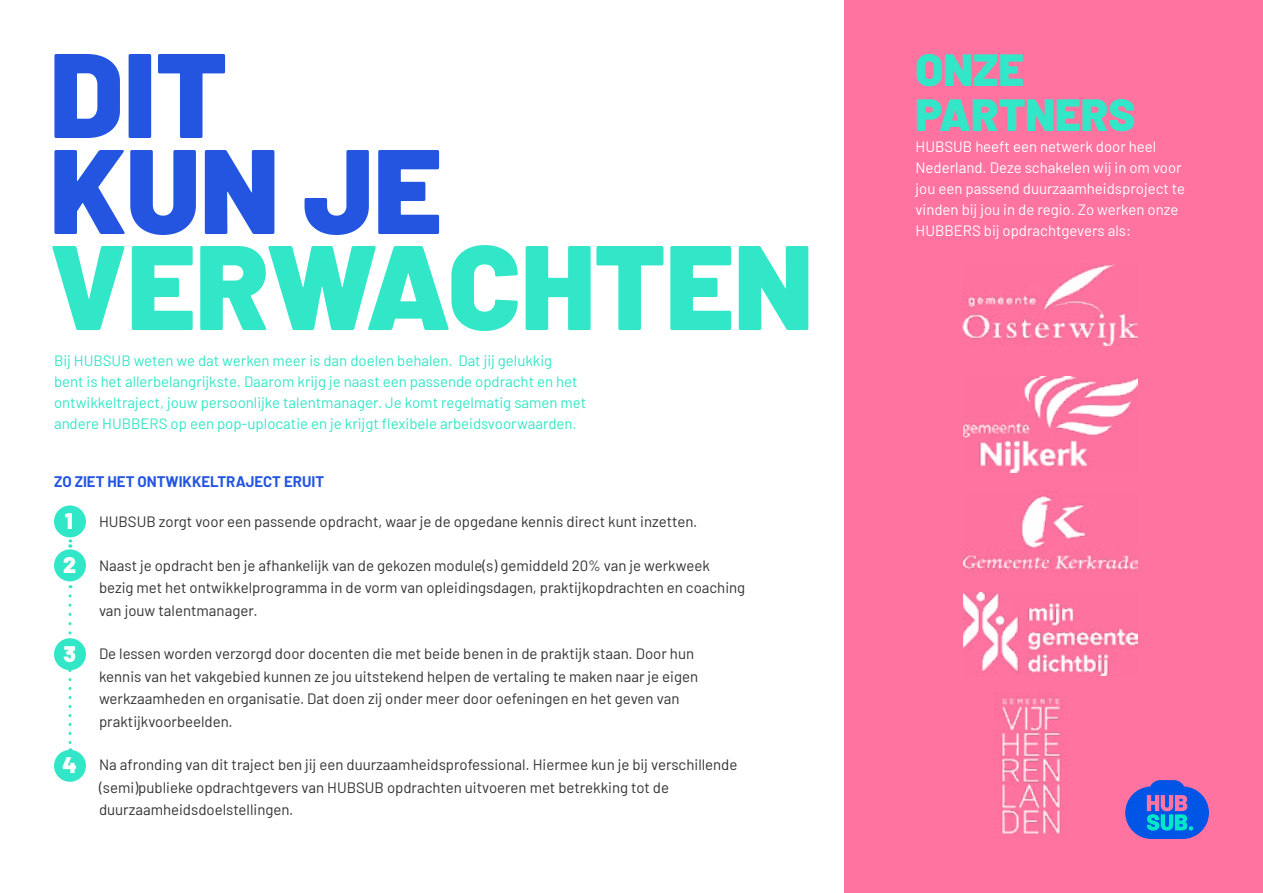
<style>
.page{position:relative;width:1263px;height:893px;background:#fff}
.page>*{position:absolute;margin:0;border:0;box-sizing:border-box;transform-origin:0 0}
.t1{font:900 120px "Barlow";color:#32e6c8}
.t2{font:900 120px/96px "Barlow";color:#2355e1}
.t3{font:900 45px/45px "Barlow";color:#32e6c8}
.t4{font:900 22.5px/44px "Barlow";color:#fff}
.t5{font:15px/22.5px "Barlow";color:#323232}
.t6{font:15px/21px "Barlow";color:#32e6c8}
.t7{font:15px/21px "Barlow";color:#fff}
.t8{font:700 15px "Barlow";color:#2355e1}
</style>
<div class="page">
<div style="left:844px;top:0;width:419px;height:893px;background:#ff73a0"></div>
<div style="left:54px;top:505px;width:32px;height:32px;background:#32e6c8;border-radius:50%"></div>
<div style="left:54px;top:549px;width:32px;height:32px;background:#32e6c8;border-radius:50%"></div>
<div style="left:54px;top:750px;width:32px;height:32px;background:#32e6c8;border-radius:50%"></div>
<svg style="left:1125px;top:780px;width:84px;height:59px"></svg>
<img style="left:963px;top:376px;width:174px;height:97px">
<img style="left:963px;top:592px;width:174px;height:83px">
<img style="left:963px;top:490px;width:174px;height:83px">
<svg style="left:68px;top:539px;width:3px;height:8px"></svg>
<svg style="left:68px;top:596px;width:3px;height:39px"></svg>
<svg style="left:68px;top:670px;width:3px;height:80px"></svg>
<div style="left:54px;top:638px;width:32px;height:32px;background:#32e6c8;border-radius:50%"></div>
<img style="left:1001px;top:697px;width:62px;height:138px">
<img style="left:963px;top:264px;width:174px;height:82px">
<h1 class="t2" style="left:50px;top:38px;width:394px">DIT<br>KUN JE</h1>
<h1 class="t1" style="left:50px;top:197px;width:765px">VERWACHTEN</h1>
<p class="t6" style="left:54px;top:349px;width:534px">Bij HUBSUB weten we dat werken meer is dan doelen behalen. Dat jij gelukkig<br>bent is het allerbelangrijkste. Daarom krijg je naast een passende opdracht en het ontwikkeltraject, jouw persoonlijke talentmanager. Je komt regelmatig samen met andere HUBBERS op een pop-uplocatie en je krijgt flexibele arbeidsvoorwaarden.</p>
<p class="t8" style="left:54px;top:470px;width:272px">ZO ZIET HET ONTWIKKELTRAJECT ERUIT</p>
<p class="t5" style="left:99px;top:509px;width:600px">HUBSUB zorgt voor een passende opdracht, waar je de opgedane kennis direct kunt inzetten.</p>
<p class="t5" style="left:99px;top:553px;width:648px">Naast je opdracht ben je afhankelijk van de gekozen module(s) gemiddeld 20% van je werkweek bezig met het ontwikkelprogramma in de vorm van opleidingsdagen, praktijkopdrachten en coaching van jouw talentmanager.</p>
<p class="t5" style="left:99px;top:641px;width:601px">De lessen worden verzorgd door docenten die met beide benen in de praktijk staan. Door hun kennis van het vakgebied kunnen ze jou uitstekend helpen de vertaling te maken naar je eigen werkzaamheden en organisatie. Dat doen zij onder meer door oefeningen en het geven van praktijkvoorbeelden.</p>
<p class="t5" style="left:99px;top:752px;width:640px">Na afronding van dit traject ben jij een duurzaamheidsprofessional. Hiermee kun je bij verschillende (semi)publieke opdrachtgevers van HUBSUB opdrachten uitvoeren met betrekking tot de duurzaamheidsdoelstellingen.</p>
<h3 class="t4" style="left:63px;top:498px;width:14px">1<br>2</h3>
<h3 class="t4" style="left:63px;top:630px;width:14px">3</h3>
<h3 class="t4" style="left:63px;top:741px;width:16px">4</h3>
<h2 class="t3" style="left:915px;top:44px;width:222px">ONZE<br>PARTNERS</h2>
<p class="t7" style="left:915px;top:134px;width:271px">HUBSUB heeft een netwerk door heel Nederland. Deze schakelen wij in om voor jou een passend duurzaamheidsproject te vinden bij jou in de regio. Zo werken onze HUBBERS bij opdrachtgevers als:</p>
</div>
